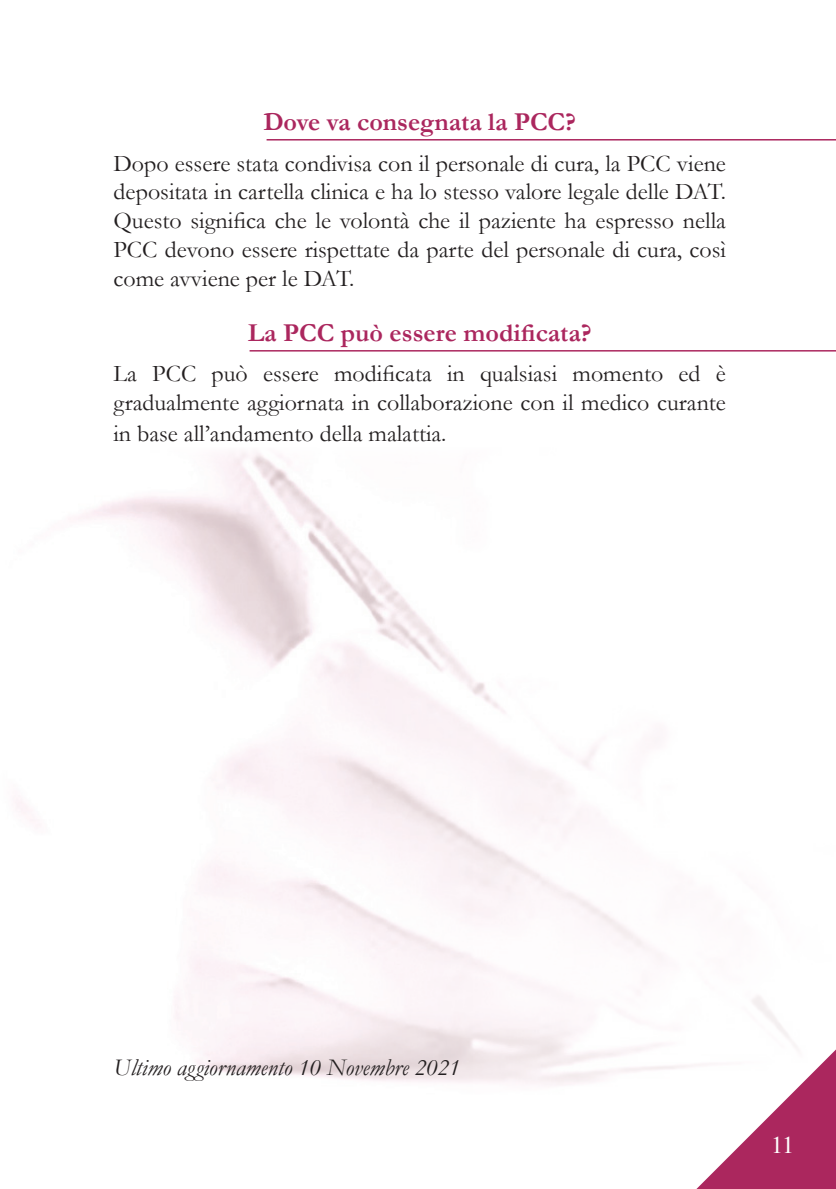
<style>
.page{position:relative;width:836px;height:1189px;background:#fff}
.page>*{position:absolute;margin:0;border:0;box-sizing:border-box;transform-origin:0 0}
.t1{font:700 26px "Garamond";color:#ab275e}
.t2{font:24px/28.8px "Garamond";color:#231f20;text-align:justify}
.t3{font:italic 24px "Garamond";color:#231f20}
.t4{font:24px "Times";color:#fff}
</style>
<div class="page">
<img style="left:15px;top:452px;width:773px;height:633px">
<hr style="left:266px;top:139px;width:570px;height:2px;background:#ab275e">
<hr style="left:249px;top:350px;width:587px;height:2px;background:#ab275e">
<svg style="left:683px;top:1034px;width:153px;height:155px"></svg>
<p class="t1" style="left:263px;top:107px;width:314px">Dove va consegnata la PCC?</p>
<p class="t2" style="left:113px;top:148px;width:614px">Dopo essere stata condivisa con il personale di cura, la PCC viene depositata in cartella clinica e ha lo stesso valore legale delle DAT.<br>Questo significa che le volontà che il paziente ha espresso nella PCC devono essere rispettate da parte del personale di cura, così come avviene per le DAT.</p>
<p class="t1" style="left:248px;top:317px;width:345px">La PCC può essere modificata?</p>
<p class="t2" style="left:113px;top:359px;width:614px">La PCC può essere modificata in qualsiasi momento ed è gradualmente aggiornata in collaborazione con il medico curante</p>
<p class="t2" style="left:113px;top:419px;width:334px">in base all’andamento della malattia.</p>
<p class="t3" style="left:113px;top:1053px;width:348px">Ultimo aggiornamento 10 Novembre 2021</p>
<p class="t4" style="left:771px;top:1123px;width:25px">11</p>
</div>
